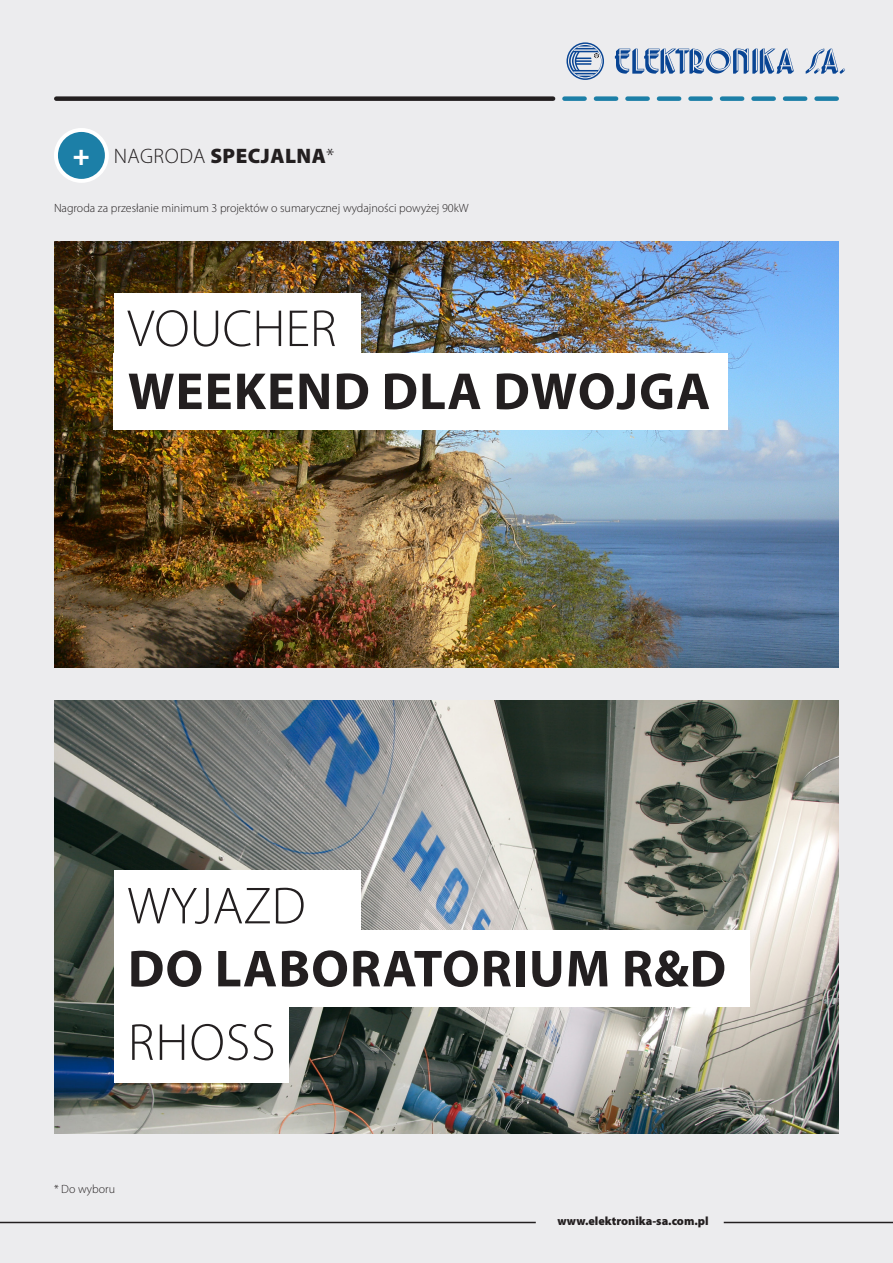
<style>
.page{position:relative;width:893px;height:1263px;background:#ececee}
.page>*{position:absolute;margin:0;border:0;box-sizing:border-box;transform-origin:0 0}
.t1{font:700 52.5px "Myriad Pro";letter-spacing:.02em;color:#231f20}
.t2{font:300 52.5px "Myriad Pro";color:#231f20}
.t3{font:900 28.5px "Myriad Pro";color:#fff}
.t4{font:900 21px "Myriad Pro";letter-spacing:.02em;color:#231f20}
.Opis_produktu{font:300 12px "Myriad Pro";color:#231f20}
.t5{font:900 12px "Myriad Pro";color:#231f20}
.s1{font-weight:300}
</style>
<div class="page">
<hr style="left:0;top:1222px;width:536px;height:1px;background:#231f20">
<hr style="left:724px;top:1222px;width:169px;height:1px;background:#231f20">
<div style="left:56px;top:96px;width:497px;height:5px;background:#231f20"></div>
<div style="left:627px;top:96px;width:21px;height:5px;background:#1c7fa7"></div>
<div style="left:564px;top:96px;width:21px;height:5px;background:#1c7fa7"></div>
<div style="left:722px;top:96px;width:20px;height:5px;background:#1c7fa7"></div>
<div style="left:659px;top:96px;width:20px;height:5px;background:#1c7fa7"></div>
<div style="left:596px;top:96px;width:20px;height:5px;background:#1c7fa7"></div>
<div style="left:753px;top:96px;width:21px;height:5px;background:#1c7fa7"></div>
<div style="left:690px;top:96px;width:21px;height:5px;background:#1c7fa7"></div>
<div style="left:785px;top:96px;width:20px;height:5px;background:#1c7fa7"></div>
<div style="left:817px;top:96px;width:20px;height:5px;background:#1c7fa7"></div>
<svg style="left:615px;top:49px;width:179px;height:25px"></svg>
<svg style="left:806px;top:49px;width:39px;height:25px"></svg>
<svg style="left:566px;top:42px;width:38px;height:38px"></svg>
<div style="left:54px;top:128px;width:55px;height:55px;background:#fff;border-radius:50%"></div>
<div style="left:58px;top:132px;width:47px;height:47px;background:#1c7fa7;border-radius:50%"></div>
<img style="left:54px;top:242px;width:785px;height:425px">
<div style="left:114px;top:293px;width:247px;height:60px;background:#fff"></div>
<div style="left:114px;top:353px;width:614px;height:76px;background:#fff"></div>
<img style="left:54px;top:700px;width:785px;height:433px">
<div style="left:114px;top:1006px;width:174px;height:77px;background:#fff"></div>
<div style="left:114px;top:870px;width:247px;height:60px;background:#fff"></div>
<div style="left:114px;top:930px;width:635px;height:77px;background:#fff"></div>
<p class="t3" style="left:73px;top:136px;width:18px">+</p>
<p class="t4" style="left:114px;top:142px;width:222px"><span class="s1">NAGRODA</span> SPECJALNA<span class="s1">*</span></p>
<p class="Opis_produktu" style="left:54px;top:201px;width:416px">Nagroda za przesłanie minimum 3 projektów o sumarycznej wydajności powyżej 90kW</p>
<p class="t2" style="left:127px;top:297px;width:211px">VOUCHER</p>
<p class="t1" style="left:128px;top:357px;width:584px">WEEKEND DLA DWOJGA</p>
<p class="t2" style="left:127px;top:874px;width:180px">WYJAZD</p>
<p class="t1" style="left:128px;top:934px;width:600px">DO LABORATORIUM R&amp;D</p>
<p class="t2" style="left:128px;top:1011px;width:149px">RHOSS</p>
<p class="Opis_produktu" style="left:54px;top:1181px;width:63px">* Do wyboru</p>
<p class="t5" style="left:557px;top:1213px;width:153px">www.elektronika-sa.com.pl</p>
</div>
